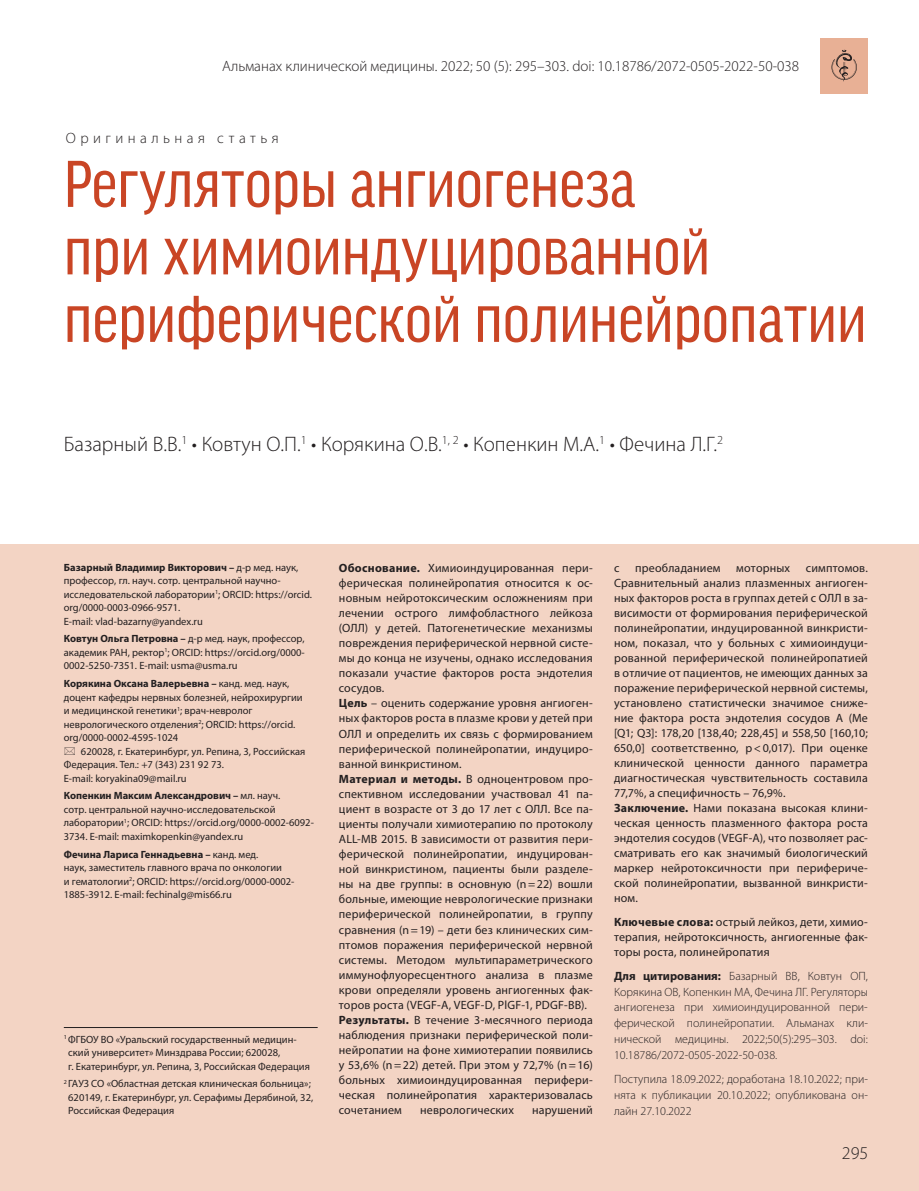
<style>
.page{position:relative;width:919px;height:1191px;background:#fff}
.page>*{position:absolute;margin:0;border:0;box-sizing:border-box;transform-origin:0 0}
.t1{font:condensed 70.5px/67.5px "Good Headline Pro";color:#c94525}
.t2{font:300 21px "Myriad Pro";color:#231f20}
.t3{font:300 18px "Myriad Pro";color:#231f20}
.t4{font:300 15px "Myriad Pro";color:#231f20}
.t5{font:300 15px "Myriad Pro";letter-spacing:.295em;color:#231f20}
.t6{font:12px/15px "Myriad Pro";letter-spacing:.015em;color:#231f20}
.t7{font:300 12px/15.8px "Myriad Pro";color:#231f20;text-align:justify}
.t8{font:10.5px/13.5px "Myriad Pro";color:#231f20}
.s1{font-weight:700}
</style>
<div class="page">
<div style="left:0;top:545px;width:918px;height:646px;background:#f3d4c4"></div>
<hr style="left:64px;top:1027px;width:253px;height:1px;background:#231f20">
<div style="left:820px;top:38px;width:47px;height:55px;background:#e8b095"></div>
<svg style="left:831px;top:50px;width:25px;height:32px"></svg>
<p class="t4" style="left:222px;top:57px;width:578px">Альманах клинической медицины. 2022; 50 (5): 295–303. doi: 10.18786/2072-0505-2022-50-038</p>
<p class="t5" style="left:66px;top:129px;width:214px">Оригинальная статья</p>
<h1 class="t1" style="left:64px;top:150px;width:804px">Регуляторы ангиогенеза<br>при химиоиндуцированной периферической полинейропатии</h1>
<h2 class="t2" style="left:64px;top:431px;width:660px">Базарный В.В.<sup>1</sup> • Ковтун О.П.<sup>1</sup> • Корякина О.В.<sup>1,</sup> <sup>2</sup> • Копенкин М.А.<sup>1</sup> • Фечина Л.Г.<sup>2</sup></h2>
<p class="t8" style="left:64px;top:560px;width:250px"><span class="s1">Базарный Владимир Викторович –</span> д-р мед. наук, профессор, гл. науч. сотр. центральной научно&shy;исследовательской лаборатории<sup>1</sup>; ORCID: https://orcid. org/0000-0003-0966-9571.<br>E-mail: vlad-bazarny@yandex.ru</p>
<p class="t8" style="left:64px;top:632px;width:242px;text-align:justify"><span class="s1">Ковтун Ольга Петровна –</span> д-р мед. наук, профессор, академик РАН, ректор<sup>1</sup>; ORCID: https://orcid.org/0000- 0002-5250-7351. E-mail: usma@usma.ru</p>
<p class="t8" style="left:64px;top:676px;width:240px"><span class="s1">Корякина Оксана Валерьевна –</span> канд. мед. наук, доцент кафедры нервных болезней, нейрохирургии и медицинской генетики<sup>1</sup>; врач-невролог неврологического отделения<sup>2</sup>; ORCID: https://orcid. org/0000-0002-4595-1024</p>
<p class="t8" style="left:64px;top:744px;width:243px;text-indent:17px">620028, г. Екатеринбург, ул. Репина, 3, Российская<br>Федерация. Тел.: +7 (343) 231 92 73.<br>E-mail: koryakina09@mail.ru</p>
<p class="t8" style="left:64px;top:789px;width:251px"><span class="s1">Копенкин Максим Александрович –</span> мл. науч.<br>сотр. центральной научно-исследовательской лаборатории<sup>1</sup>; ORCID: https://orcid.org/0000-0002-6092- 3734. E-mail: maximkopenkin@yandex.ru</p>
<p class="t8" style="left:64px;top:847px;width:232px"><span class="s1">Фечина Лариса Геннадьевна –</span> канд. мед.<br>наук, заместитель главного врача по онкологии<br>и гематологии<sup>2</sup>; ORCID: https://orcid.org/0000-0002- 1885-3912. E-mail: fechinalg@mis66.ru</p>
<p class="t8" style="left:68px;top:1032px;width:243px;text-indent:-4px"><sup>1</sup> ФГБОУ ВО «Уральский государственный медицин&shy;ский университет» Минздрава России; 620028,<br>г. Екатеринбург, ул. Репина, 3, Российская Федерация</p>
<p class="t8" style="left:68px;top:1077px;width:246px;text-indent:-4px"><sup>2</sup> ГАУЗ СО «Областная детская клиническая больница»;<br>620149, г. Екатеринбург, ул. Серафимы Дерябиной, 32,<br>Российская Федерация</p>
<p class="t6" style="left:339px;top:560px;width:255px"><span class="s1">Обоснование.</span> Химиоиндуцированная пери&shy;ферическая полинейропатия относится к ос&shy;новным нейротоксическим осложнениям при лечении острого лимфобластного лейкоза (ОЛЛ) у детей. Патогенетические механизмы повреждения периферической нервной систе&shy;мы до конца не изучены, однако исследования показали участие факторов роста эндотелия сосудов.<br><span class="s1">Цель</span> – оценить содержание уровня ангиоген&shy;ных факторов роста в плазме крови у детей при ОЛЛ и определить их связь с формированием периферической полинейропатии, индуциро&shy;ванной винкристином.<br><span class="s1">Материал и методы.</span> В одноцентровом про&shy;спективном исследовании участвовал 41 па&shy;циент в возрасте от 3 до 17 лет с ОЛЛ. Все па&shy;циенты получали химиотерапию по протоколу ALL-MB 2015. В зависимости от развития пери&shy;ферической полинейропатии, индуцирован&shy;ной винкристином, пациенты были разделе&shy;ны на две группы: в основную (n=22) вошли больные, имеющие неврологические признаки периферической полинейропатии, в группу сравнения (n=19) – дети без клинических сим&shy;птомов поражения периферической нервной системы. Методом мультипараметрического иммунофлуоресцентного анализа в плазме крови определяли уровень ангиогенных фак&shy;торов роста (VEGF-A, VEGF-D, PlGF-1, PDGF-BB).<br><span class="s1">Результаты.</span> В течение 3-месячного периода наблюдения признаки периферической поли&shy;нейропатии на фоне химиотерапии появились у 53,6% (n=22) детей. При этом у 72,7% (n=16) больных химиоиндуцированная перифери&shy;ческая полинейропатия характеризовалась сочетанием</p>
<p class="t6" style="left:420px;top:1102px;width:95px">неврологических</p>
<p class="t6" style="left:532px;top:1102px;width:62px">нарушений</p>
<p class="t6" style="left:614px;top:560px;width:7px">с</p>
<p class="t6" style="left:635px;top:560px;width:87px">преобладанием</p>
<p class="t6" style="left:736px;top:560px;width:55px">моторных</p>
<p class="t6" style="left:614px;top:560px;width:255px;text-indent:192px">симптомов.<br>Сравнительный анализ плазменных ангиоген&shy;ных факторов роста в группах детей с ОЛЛ в за&shy;висимости от формирования периферической полинейропатии, индуцированной винкристи&shy;ном, показал, что у больных с химиоиндуци&shy;рованной периферической полинейропатией в отличие от пациентов, не имеющих данных за поражение периферической нервной системы, установлено статистически значимое сниже&shy;ние фактора роста эндотелия сосудов А (Me [Q1; Q3]: 178,20 [138,40; 228,45] и 558,50 [160,10; 650,0] соответственно, p&lt;0,017). При оценке клинической ценности данного параметра диагностическая чувствительность составила 77,7%, а специфичность – 76,9%.<br><span class="s1">Заключение.</span> Нами показана высокая клини&shy;ческая ценность плазменного фактора роста эндотелия сосудов (VEGF-A), что позволяет рас&shy;сматривать его как значимый биологический маркер нейротоксичности при перифериче&shy;ской полинейропатии, вызванной винкристи&shy;ном.</p>
<p class="t6" style="left:614px;top:914px;width:255px;text-align:justify"><span class="s1">Ключевые слова:</span> острый лейкоз, дети, химио&shy;терапия, нейротоксичность, ангиогенные фак&shy;торы роста, полинейропатия</p>
<p class="t7" style="left:614px;top:968px;width:255px"><span class="s1">Для цитирования:</span> Базарный ВВ, Ковтун ОП, Корякина ОВ, Копенкин МА, Фечина ЛГ. Регуляторы ангиогенеза при химиоиндуцированной пери&shy;ферической полинейропатии. Альманах кли&shy;нической медицины. 2022;50(5):295–303. doi:<br>10.18786/2072-0505-2022-50-038.</p>
<p class="t7" style="left:614px;top:1071px;width:255px">Поступила 18.09.2022; доработана 18.10.2022; при&shy;нята к публикации 20.10.2022; опубликована он&shy;лайн 27.10.2022</p>
<h3 class="t3" style="left:841px;top:1142px;width:28px">295</h3>
</div>
